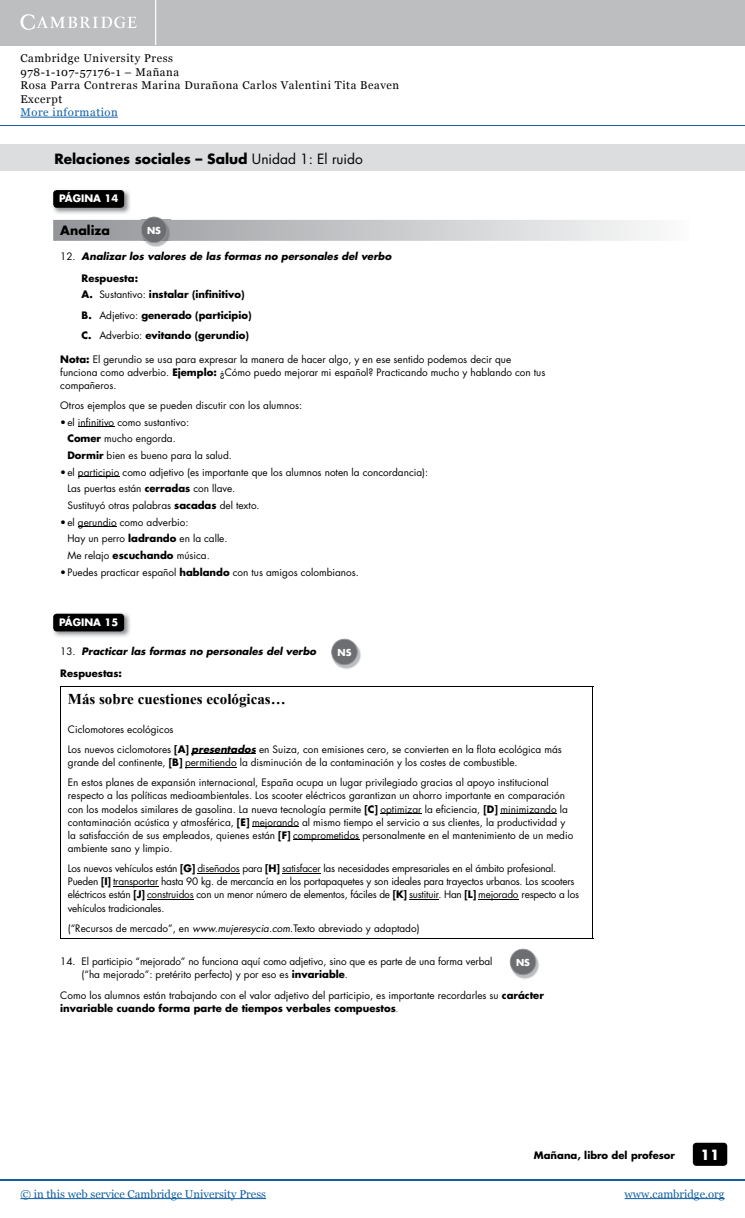
<style>
.page{position:relative;width:745px;height:1218px;background:#fff}
.page>*{position:absolute;margin:0;border:0;box-sizing:border-box;transform-origin:0 0}
.t1{font:700 15px "Times New Roman";color:#000}
.t2{font:700 13.75px "Futura Std";color:#000}
.t3{font:700 13.75px "Futura Std";color:#fff}
.t4{font:700 12.5px "Futura Std";color:#000}
.t5{font:11.25px/13.4px "Georgia";letter-spacing:.05em;color:#000}
.t6{font:11.25px "Georgia";color:#115fa4}
.t7{font:11.25px "Georgia";letter-spacing:.05em;color:#115fa4}
.t8{font:10px/13.1px "Futura Std";color:#000}
.t9{font:10px/13.1px "Futura Std";letter-spacing:-.02em;color:#000}
.t10{font:700 10px/16.6px "Futura Std";color:#000}
.t11{font:italic 700 10px "Futura Std";color:#000}
.t12{font:700 10px "Futura Std";color:#fff}
.t13{font:700 9.38px "Futura Std";color:#fff}
.s1{font-weight:400}
.s2{font-weight:400;font-style:normal}
.s3{font-weight:700}
.s4{font-weight:700;font-style:italic}
.s5{font-style:italic}
.s6{font-family:"Times New Roman";font-weight:400}
</style>
<div class="page">
<div style="left:0;top:0;width:744px;height:45px;background:#bcbec0"></div>
<hr style="left:155px;top:0;width:1px;height:45px;background:#fff">
<svg style="left:20px;top:14px;width:117px;height:16px"></svg>
<hr style="left:20px;top:117px;width:98px;height:1px;background:#115fa4">
<hr style="left:0;top:125px;width:744px;height:1px;background:#115fa4">
<hr style="left:0;top:1179px;width:744px;height:1px;background:#115fa4">
<hr style="left:20px;top:1198px;width:246px;height:1px;background:#115fa4">
<hr style="left:624px;top:1198px;width:100px;height:1px;background:#115fa4">
<div style="left:0;top:144px;width:744px;height:26px;background:#dcddde"></div>
<div style="left:692px;top:1142px;width:34px;height:23px;background:#000;border-radius:4px"></div>
<hr style="left:78px;top:426px;width:36px;height:1px;background:#000">
<hr style="left:78px;top:476px;width:41px;height:1px;background:#000">
<hr style="left:78px;top:526px;width:39px;height:1px;background:#000">
<img style="left:53px;top:190px;width:77px;height:24px">
<div style="left:53px;top:190px;width:71px;height:18px;background:#000;border-radius:4px"></div>
<img style="left:53px;top:613px;width:77px;height:24px">
<div style="left:53px;top:614px;width:71px;height:17px;background:#000;border-radius:4px"></div>
<img style="left:336px;top:646px;width:24px;height:23px">
<svg style="left:331px;top:639px;width:26px;height:26px"></svg>
<hr style="left:60px;top:686px;width:533px;height:1px;background:#000">
<hr style="left:60px;top:687px;width:1px;height:251px;background:#000">
<hr style="left:592px;top:687px;width:1px;height:251px;background:#000">
<hr style="left:60px;top:938px;width:533px;height:1px;background:#000">
<hr style="left:191px;top:753px;width:65px;height:1px;background:#000">
<hr style="left:185px;top:767px;width:51px;height:1px;background:#000">
<hr style="left:380px;top:813px;width:41px;height:1px;background:#000">
<hr style="left:500px;top:813px;width:56px;height:1px;background:#000">
<hr style="left:252px;top:826px;width:47px;height:1px;background:#000">
<hr style="left:293px;top:839px;width:66px;height:1px;background:#000">
<hr style="left:197px;top:873px;width:42px;height:1px;background:#000">
<hr style="left:282px;top:873px;width:38px;height:1px;background:#000">
<hr style="left:113px;top:886px;width:45px;height:1px;background:#000">
<hr style="left:147px;top:899px;width:46px;height:1px;background:#000">
<svg style="left:409px;top:899px;width:29px;height:1px"></svg>
<hr style="left:478px;top:899px;width:40px;height:1px;background:#000">
<img style="left:515px;top:957px;width:23px;height:22px">
<svg style="left:509px;top:948px;width:27px;height:27px"></svg>
<img style="left:146px;top:243px;width:19px;height:4px">
<svg style="left:53px;top:217px;width:598px;height:26px"></svg>
<p class="t5" style="left:20px;top:51px;width:380px">Cambridge University Press<br>978-1-107-57176-1 – Mañana<br>Rosa Parra Contreras Marina Durañona Carlos Valentini Tita Beaven Excerpt</p>
<p class="t7" style="left:20px;top:104px;width:99px">More information</p>
<h2 class="t2" style="left:54px;top:149px;width:310px">Relaciones sociales – Salud <span class="s1">Unidad 1: El ruido</span></h2>
<p class="t12" style="left:59px;top:192px;width:61px">PÁGINA 14</p>
<p class="t4" style="left:60px;top:222px;width:51px">Analiza</p>
<p class="t11" style="left:60px;top:249px;width:332px"><span class="s2">12.</span> Analizar los valores de las formas no personales del verbo</p>
<p class="t10" style="left:81px;top:269px;width:164px">Respuesta:<br>A. <span class="s1">Sustantivo:</span> instalar (infinitivo)</p>
<p class="t10" style="left:81px;top:304px;width:171px;line-height:20.2px">B. <span class="s1">Adjetivo:</span> generado (participio)<br>C. <span class="s1">Adverbio:</span> evitando (gerundio)</p>
<p class="t8" style="left:60px;top:352px;width:486px"><span class="s3">Nota:</span> El gerundio se usa para expresar la manera de hacer algo, y en ese sentido podemos decir que funciona como adverbio. <span class="s3">Ejemplo:</span> ¿Cómo puedo mejorar mi español? Practicando mucho y hablando con tus compañeros.</p>
<p class="t8" style="left:60px;top:399px;width:243px">Otros ejemplos que se pueden discutir con los alumnos:</p>
<p class="t8" style="left:67px;top:414px;width:166px;line-height:16.6px;text-indent:-7px">• el infinitivo como sustantivo:<br><span class="s3">Comer</span> mucho engorda.<br><span class="s3">Dormir</span> bien es bueno para la salud.</p>
<p class="t8" style="left:67px;top:464px;width:362px;line-height:16.6px;text-indent:-7px">• el participio como adjetivo (es importante que los alumnos noten la concordancia):<br>Las puertas están <span class="s3">cerradas</span> con llave.<br>Sustituyó otras palabras <span class="s3">sacadas</span> del texto.</p>
<p class="t8" style="left:67px;top:514px;width:161px;line-height:16.6px;text-indent:-7px">• el gerundio como adverbio:<br>Hay un perro <span class="s3">ladrando</span> en la calle.<br>Me relajo <span class="s3">escuchando</span> música.</p>
<p class="t8" style="left:60px;top:565px;width:300px">• Puedes practicar español <span class="s3">hablando</span> con tus amigos colombianos.</p>
<p class="t12" style="left:59px;top:615px;width:61px">PÁGINA 15</p>
<p class="t11" style="left:60px;top:645px;width:257px"><span class="s2">13.</span> Practicar las formas no personales del verbo</p>
<p class="t13" style="left:337px;top:646px;width:15px">NS</p>
<p class="t10" style="left:60px;top:665px;width:63px">Respuestas:</p>
<h1 class="t1" style="left:68px;top:688px;width:219px">Más sobre cuestiones ecológicas…</h1>
<p class="t8" style="left:68px;top:719px;width:495px;line-height:20.2px">Ciclomotores ecológicos<br>Los nuevos ciclomotores <span class="s3">[A]</span> <span class="s4">presentados</span> en Suiza, con emisiones cero, se convierten en la flota ecológica más</p>
<p class="t8" style="left:68px;top:752px;width:482px;line-height:20.2px">grande del continente, <span class="s3">[B]</span> permitiendo la disminución de la contaminación y los costes de combustible.<br>En estos planes de expansión internacional, España ocupa un lugar privilegiado gracias al apoyo institucional</p>
<p class="t8" style="left:68px;top:789px;width:506px">respecto a las políticas medioambientales. Los scooter eléctricos garantizan un ahorro importante en comparación con los modelos similares de gasolina. La nueva tecnología permite <span class="s3">[C]</span> optimizar la eficiencia, <span class="s3">[D]</span> minimizando la contaminación acústica y atmosférica, <span class="s3">[E]</span> mejorando al mismo tiempo el servicio a sus clientes, la productividad y la satisfacción de sus empleados, quienes están <span class="s3">[F]</span> comprometidos personalmente en el mantenimiento de un medio ambiente sano y limpio.</p>
<p class="t9" style="left:68px;top:862px;width:512px">Los nuevos vehículos están <span class="s3">[G]</span> diseñados para <span class="s3">[H]</span> satisfacer las necesidades empresariales en el ámbito profesional.<br>Pueden <span class="s3">[I]</span> transportar hasta 90 kg. de mercancía en los portapaquetes y son ideales para trayectos urbanos. Los scooters eléctricos están <span class="s3">[J]</span> construidos con un menor número de elementos, fáciles de <span class="s3">[K]</span> sustituir. Han <span class="s3">[L]</span> mejorado respecto a los vehículos tradicionales.</p>
<p class="t8" style="left:68px;top:921px;width:353px">(“Recursos de mercado”, en <span class="s5">www.mujeresycia.com</span>.Texto abreviado y adaptado)</p>
<p class="t8" style="left:60px;top:955px;width:433px">14. El participio “mejorado” no funciona aquí como adjetivo, sino que es parte de una forma verbal</p>
<p class="t13" style="left:515px;top:956px;width:15px">NS</p>
<p class="t8" style="left:60px;top:964px;width:485px;line-height:20.2px;text-indent:21px">(“ha mejorado”: pretérito perfecto) y por eso es <span class="s3">invariable</span>.<br>Como los alumnos están trabajando con el valor adjetivo del participio, es importante recordarles su <span class="s3">carácter</span></p>
<p class="t10" style="left:60px;top:999px;width:339px">invariable cuando forma parte de tiempos verbales compuestos<span class="s6">.</span></p>
<p class="t13" style="left:147px;top:224px;width:15px">NS</p>
<p class="t10" style="left:533px;top:1147px;width:143px">Mañana, libro del profesor</p>
<h2 class="t3" style="left:700px;top:1145px;width:20px">11</h2>
<p class="t6" style="left:20px;top:1185px;width:247px">© in this web service Cambridge University Press</p>
<p class="t6" style="left:624px;top:1185px;width:101px">www.cambridge.org</p>
</div>
